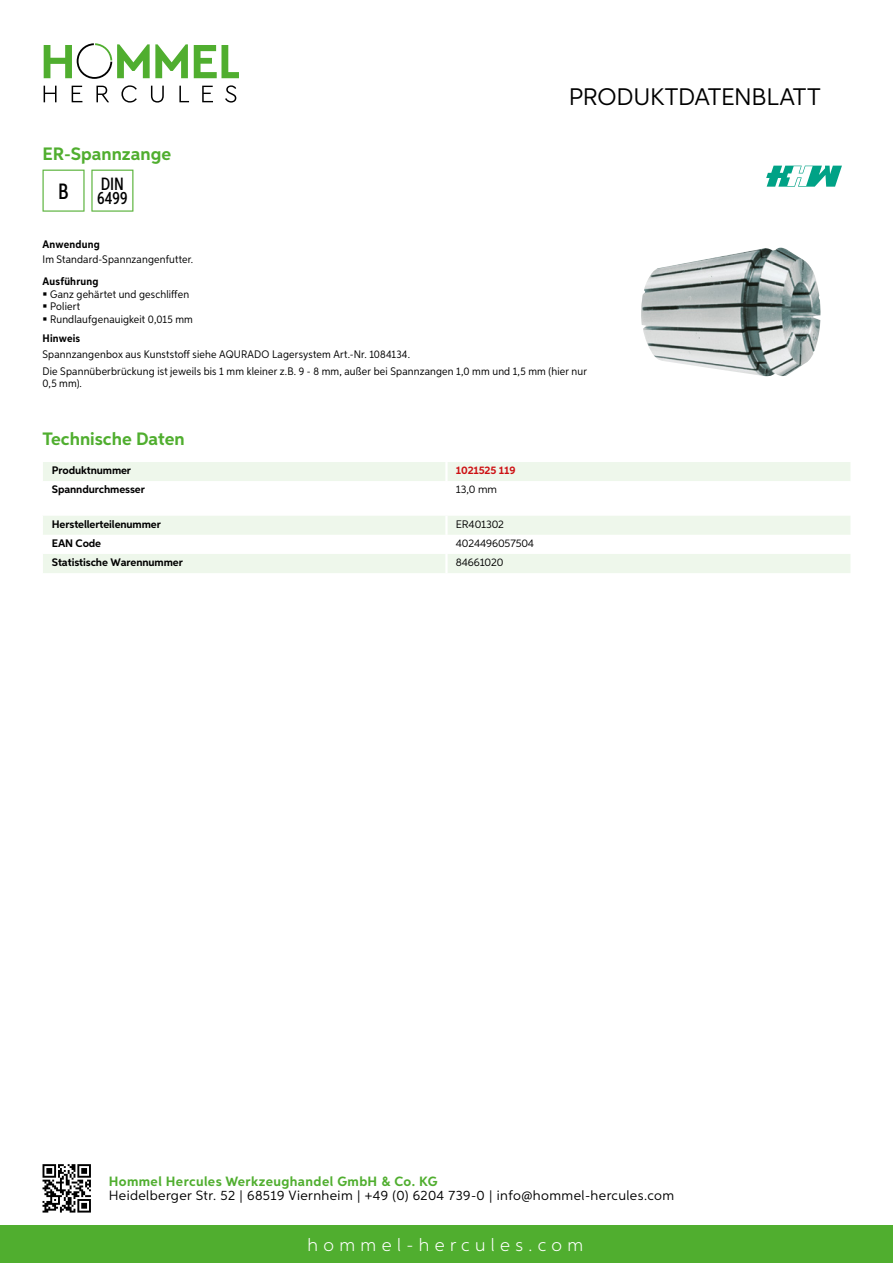
<style>
.page{position:relative;width:893px;height:1263px;background:#fff}
.page>*{position:absolute;margin:0;border:0;box-sizing:border-box;transform-origin:0 0}
.t1{font:24px "Aspira";letter-spacing:-.01em;color:#000}
.t2{font:500 22.2px "Aspira XX Nar";color:#000}
.t3{font:700 18px "Aspira";color:#50ae2f}
.t4{font:300 18px "Aspira";letter-spacing:.3em;color:#fff}
.t5{font:500 17.85px/14.9px "Aspira XX Nar";color:#000}
.t6{font:13.5px "Aspira";letter-spacing:.03em;color:#000}
.t7{font:700 13.5px "Aspira";letter-spacing:.03em;color:#50ae2f}
.t8{font:10.95px/12.8px "Aspira Nar";letter-spacing:.015em;color:#000}
.t9{font:700 10.95px "Aspira";letter-spacing:-.01em;color:#000}
.t10{font:10.95px "Aspira";letter-spacing:-.01em;color:#000}
.t11{font:700 10.95px "Aspira Nar";letter-spacing:.02em;color:#000}
.t12{font:700 10.95px "Aspira";letter-spacing:-.01em;color:#cd1013}
</style>
<div class="page">
<div style="left:0;top:1226px;width:893px;height:37px;background:#50ae2f"></div>
<svg style="left:43px;top:1164px;width:48px;height:48px"></svg>
<svg style="left:194px;top:45px;width:45px;height:33px"></svg>
<svg style="left:44px;top:43px;width:144px;height:36px"></svg>
<svg style="left:44px;top:86px;width:13px;height:16px"></svg>
<svg style="left:72px;top:86px;width:10px;height:16px"></svg>
<svg style="left:96px;top:86px;width:13px;height:16px"></svg>
<svg style="left:121px;top:85px;width:16px;height:18px"></svg>
<svg style="left:151px;top:86px;width:13px;height:17px"></svg>
<svg style="left:179px;top:86px;width:10px;height:16px"></svg>
<svg style="left:202px;top:86px;width:11px;height:16px"></svg>
<svg style="left:225px;top:85px;width:11px;height:18px"></svg>
<div style="left:43px;top:462px;width:807px;height:19px;background:#eef7eb"></div>
<svg style="left:43px;top:516px;width:807px;height:57px"></svg>
<hr style="left:445px;top:554px;width:3px;height:19px;background:#fff">
<svg style="left:43px;top:170px;width:42px;height:42px"></svg>
<svg style="left:91px;top:170px;width:42px;height:42px"></svg>
<img style="left:641px;top:247px;width:180px;height:130px">
<svg style="left:766px;top:166px;width:76px;height:21px"></svg>
<h3 class="t3" style="left:43px;top:142px;width:130px">ER-Spannzange</h3>
<h2 class="t2" style="left:58px;top:178px;width:12px">B</h2>
<h3 class="t5" style="left:97px;top:176px;width:32px">DIN<br>6499</h3>
<h1 class="t1" style="left:569px;top:82px;width:253px">Produktdatenblatt</h1>
<p class="t11" style="left:43px;top:237px;width:59px">Anwendung</p>
<p class="t8" style="left:43px;top:252px;width:152px">Im Standard-Spannzangenfutter.</p>
<p class="t11" style="left:43px;top:274px;width:58px">Ausführung</p>
<p class="t8" style="left:50px;top:287px;width:144px">Ganz gehärtet und geschliffen<br>Poliert<br>Rundlaufgenauigkeit 0,015 mm</p>
<p class="t11" style="left:43px;top:332px;width:39px">Hinweis</p>
<p class="t8" style="left:43px;top:345px;width:546px;line-height:17.5px">Spannzangenbox aus Kunststoff siehe AQURADO Lagersystem Art.-Nr. 1084134.<br>Die Spannüberbrückung ist jeweils bis 1 mm kleiner z.B. 9 - 8 mm, außer bei Spannzangen 1,0 mm und 1,5 mm (hier nur</p>
<p class="t8" style="left:43px;top:377px;width:41px">0,5 mm).</p>
<h3 class="t3" style="left:43px;top:428px;width:144px">Technische Daten</h3>
<p class="t9" style="left:52px;top:463px;width:81px">Produktnummer</p>
<p class="t12" style="left:456px;top:463px;width:61px">1021525 119</p>
<p class="t9" style="left:52px;top:483px;width:95px">Spanndurchmesser</p>
<p class="t10" style="left:456px;top:483px;width:43px">13,0 mm</p>
<p class="t9" style="left:52px;top:517px;width:111px">Herstellerteilenummer</p>
<p class="t10" style="left:456px;top:517px;width:50px">ER401302</p>
<p class="t9" style="left:52px;top:536px;width:51px">EAN Code</p>
<p class="t10" style="left:456px;top:536px;width:80px">4024496057504</p>
<p class="t9" style="left:52px;top:555px;width:132px">Statistische Warennummer</p>
<p class="t10" style="left:456px;top:555px;width:49px">84661020</p>
<p class="t7" style="left:109px;top:1172px;width:330px">Hommel Hercules Werkzeughandel GmbH &amp; Co. KG</p>
<p class="t6" style="left:109px;top:1187px;width:567px">Heidelberger Str. 52 | 68519 Viernheim | +49 (0) 6204 739-0 | info@hommel-hercules.com</p>
<h3 class="t4" style="left:307px;top:1234px;width:277px">hommel-hercules.com</h3>
</div>
